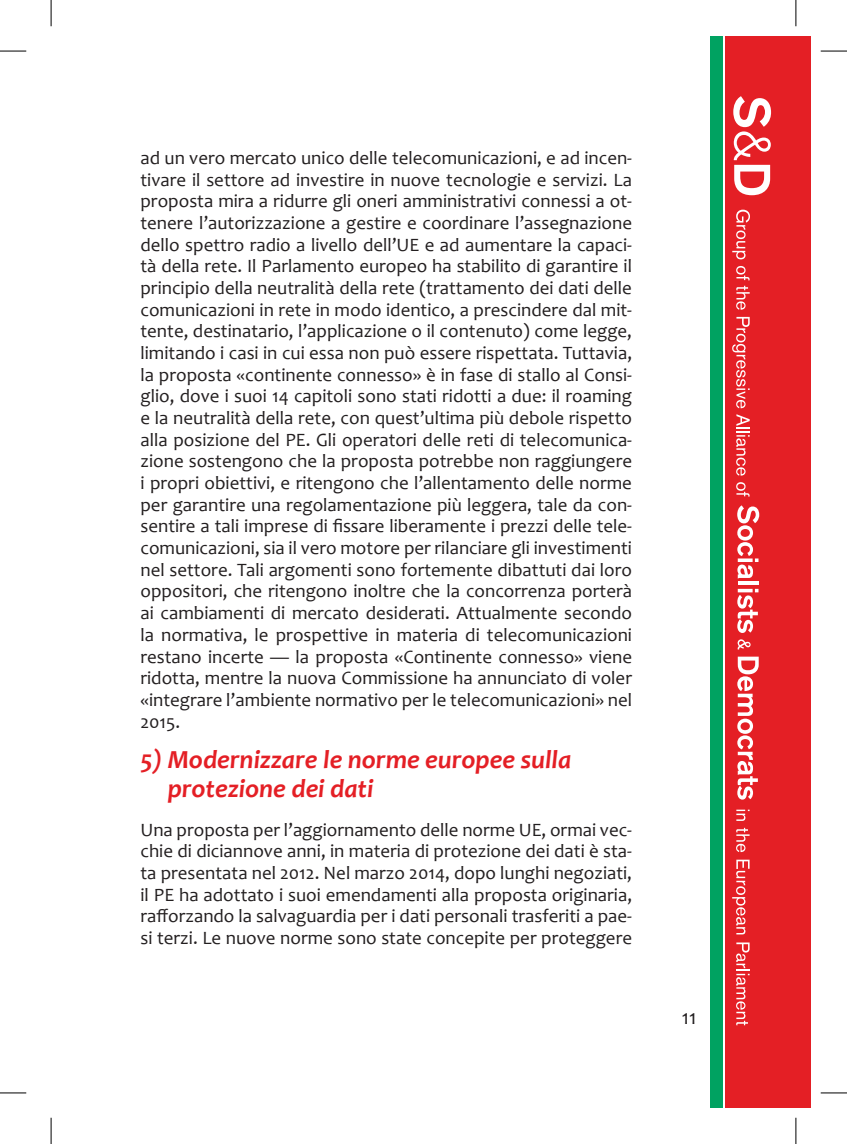
<style>
.page{position:relative;width:847px;height:1144px;background:#fff}
.page>*{position:absolute;margin:0;border:0;box-sizing:border-box;transform-origin:0 0}
.t1{font:italic 700 26.25px/28.3px "Candara";color:#e41f25}
.t2{font:21px "Candara";color:#231f20}
.t3{font:18.9px/21.7px "Candara";color:#231f20;text-align:justify}
</style>
<div class="page">
<div style="left:709px;top:36px;width:13px;height:1072px;background:#00a261"></div>
<div style="left:725px;top:36px;width:85px;height:1072px;background:#e41f25"></div>
<svg style="left:733px;top:96px;width:37px;height:99px"></svg>
<svg style="left:732px;top:210px;width:17px;height:49px"></svg>
<svg style="left:736px;top:266px;width:13px;height:14px"></svg>
<svg style="left:736px;top:286px;width:13px;height:24px"></svg>
<svg style="left:732px;top:317px;width:17px;height:91px"></svg>
<svg style="left:736px;top:414px;width:13px;height:62px"></svg>
<svg style="left:736px;top:482px;width:13px;height:15px"></svg>
<svg style="left:737px;top:505px;width:22px;height:74px"></svg>
<hr style="left:737px;top:582px;width:21px;height:3px;background:#fff">
<svg style="left:737px;top:589px;width:21px;height:44px"></svg>
<svg style="left:737px;top:639px;width:13px;height:10px"></svg>
<svg style="left:737px;top:657px;width:21px;height:143px"></svg>
<svg style="left:736px;top:810px;width:13px;height:11px"></svg>
<svg style="left:736px;top:828px;width:13px;height:24px"></svg>
<svg style="left:732px;top:860px;width:17px;height:74px"></svg>
<svg style="left:736px;top:942px;width:13px;height:83px"></svg>
<svg style="left:0;top:51px;width:26px;height:1px"></svg>
<svg style="left:820px;top:51px;width:26px;height:1px"></svg>
<svg style="left:0;top:1092px;width:26px;height:1px"></svg>
<svg style="left:820px;top:1092px;width:26px;height:1px"></svg>
<svg style="left:51px;top:0;width:1px;height:26px"></svg>
<svg style="left:51px;top:1118px;width:1px;height:26px"></svg>
<svg style="left:795px;top:0;width:1px;height:26px"></svg>
<svg style="left:795px;top:1118px;width:1px;height:26px"></svg>
<p class="t3" style="left:140px;top:147px;width:493px">ad un vero mercato unico delle telecomunicazioni, e ad incen&shy;tivare il settore ad investire in nuove tecnologie e servizi. La proposta mira a ridurre gli oneri amministrativi connessi a ot&shy;tenere l’autorizzazione a gestire e coordinare l’assegnazione dello spettro radio a livello dell’UE e ad aumentare la capaci&shy;tà della rete. Il Parlamento europeo ha stabilito di garantire il principio della neutralità della rete (trattamento dei dati delle comunicazioni in rete in modo identico, a prescindere dal mit&shy;tente, destinatario, l’applicazione o il contenuto) come legge, limitando i casi in cui essa non può essere rispettata. Tuttavia, la proposta «continente connesso» è in fase di stallo al Consi&shy;glio, dove i suoi 14 capitoli sono stati ridotti a due: il roaming e la neutralità della rete, con quest’ultima più debole rispetto alla posizione del PE. Gli operatori delle reti di telecomunica&shy;zione sostengono che la proposta potrebbe non raggiungere i propri obiettivi, e ritengono che l’allentamento delle norme per garantire una regolamentazione più leggera, tale da con&shy;sentire a tali imprese di fissare liberamente i prezzi delle tele&shy;comunicazioni, sia il vero motore per rilanciare gli investimenti nel settore. Tali argomenti sono fortemente dibattuti dai loro oppositori, che ritengono inoltre che la concorrenza porterà ai cambiamenti di mercato desiderati. Attualmente secondo la normativa, le prospettive in materia di telecomunicazioni restano incerte — la proposta «Continente connesso» viene ridotta, mentre la nuova Commissione ha annunciato di voler «integrare l’ambiente normativo per le telecomunicazioni» nel 2015.</p>
<h1 class="t1" style="left:168px;top:745px;width:405px;text-indent:-27px">5) Modernizzare le norme europee sulla protezione dei dati</h1>
<p class="t3" style="left:140px;top:818px;width:493px">Una proposta per l’aggiornamento delle norme UE, ormai vec&shy;chie di diciannove anni, in materia di protezione dei dati è sta&shy;ta presentata nel 2012. Nel marzo 2014, dopo lunghi negoziati, il PE ha adottato i suoi emendamenti alla proposta originaria, rafforzando la salvaguardia per i dati personali trasferiti a pae&shy;si terzi. Le nuove norme sono state concepite per proteggere</p>
<p class="t2" style="left:681px;top:1004px;width:16px">11</p>
</div>
